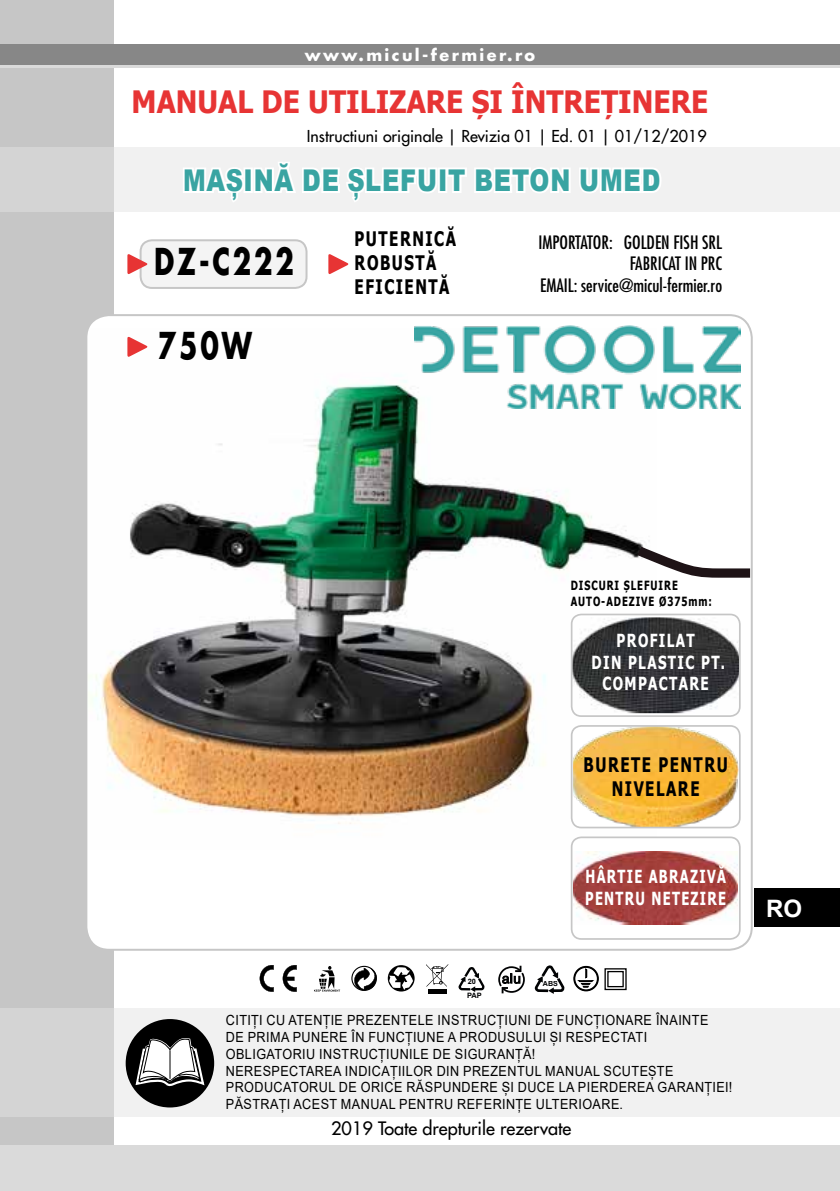
<style>
.page{position:relative;width:840px;height:1191px;background:#fff}
.page>*{position:absolute;margin:0;border:0;box-sizing:border-box;transform-origin:0 0}
.t1{font:700 36px "Futura";letter-spacing:.1em;color:#000;scale:.75 1}
.t2{font:700 30.8px "Tahoma";color:#e73434;scale:.91 1}
.t3{font:900 30px "Arial";letter-spacing:.035em;color:#39a4a2;scale:.8 1}
.t4{font:700 24px "Arial";color:#fff}
.t5{font:700 20px/24px "Tahoma";letter-spacing:.1em;color:#000;scale:.75 1}
.t6{font:condensed 18px/21.6px "Futura";color:#000;text-align:right}
.t7{font:700 18px/21.6px "Tahoma";letter-spacing:.1em;color:#fff;scale:.75 1}
.t8{font:18px "Futura";color:#000}
.t9{font:700 18px/21.6px "Tahoma";letter-spacing:.1em;color:#fff;text-align:right;scale:.72 1}
.t10{font:16px "Futura";color:#000}
.t11{font:700 16px "Futura";letter-spacing:.15em;color:#fff}
.t12{font:14px/16.8px "Arial";letter-spacing:.035em;color:#000;scale:.9 1}
.t13{font:700 12.6px/15.2px "Tahoma";letter-spacing:.1em;color:#000;scale:.75 1}
.t14{font:700 7.4px/14.4px "Arial";color:#010203}
.t15{font:700 7.2px "Arial";color:#010203}
</style>
<div class="page">
<div style="left:0;top:0;width:113px;height:1191px;background:#c6c6c6"></div>
<div style="left:0;top:1145px;width:839px;height:46px;background:#dadada"></div>
<div style="left:0;top:44px;width:839px;height:24px;background:#878787"></div>
<hr style="left:0;top:65px;width:839px;height:3px;background:#dadada">
<div style="left:754px;top:888px;width:85px;height:39px;background:#000"></div>
<div style="left:86px;top:315px;width:665px;height:634px;background:#fff;border-radius:23px"></div>
<img style="left:88px;top:328px;width:568px;height:512px">
<svg style="left:637px;top:546px;width:112px;height:31px"></svg>
<svg style="left:0;top:1008px;width:839px;height:108px;fill:#f1f1f1"></svg>
<svg style="left:0;top:147px;width:839px;height:65px;fill:#f1f1f1"></svg>
<div style="left:126px;top:1019px;width:88px;height:88px;background:#000;border-radius:50%"></div>
<svg style="left:135px;top:1024px;width:70px;height:81px"></svg>
<svg style="left:181px;top:147px;width:483px;height:58px"></svg>
<img style="left:414px;top:325px;width:326px;height:83px">
<div style="left:140px;top:240px;width:166px;height:48px;background:#f4f4f4;border-radius:11px"></div>
<div style="left:139px;top:239px;width:168px;height:50px;border:2px solid #c6c6c6;border-radius:11px"></div>
<svg style="left:127px;top:253px;width:21px;height:22px"></svg>
<svg style="left:127px;top:336px;width:21px;height:21px"></svg>
<svg style="left:328px;top:254px;width:21px;height:20px"></svg>
<svg style="left:351px;top:965px;width:26px;height:26px"></svg>
<svg style="left:387px;top:965px;width:27px;height:26px"></svg>
<svg style="left:314px;top:966px;width:26px;height:25px"></svg>
<svg style="left:426px;top:964px;width:22px;height:22px"></svg>
<hr style="left:427px;top:989px;width:19px;height:4px;background:#000">
<svg style="left:259px;top:965px;width:38px;height:27px"></svg>
<svg style="left:573px;top:966px;width:25px;height:25px"></svg>
<svg style="left:498px;top:965px;width:26px;height:28px"></svg>
<svg style="left:458px;top:967px;width:27px;height:25px"></svg>
<svg style="left:534px;top:965px;width:31px;height:29px"></svg>
<div style="left:604px;top:968px;width:22px;height:22px;border:1px solid #000"></div>
<div style="left:607px;top:971px;width:16px;height:16px;border:1px solid #000"></div>
<img style="left:572px;top:726px;width:166px;height:101px">
<div style="left:570px;top:725px;width:170px;height:103px;border:2px solid #c6c6c6;border-radius:10px"></div>
<div style="left:571px;top:837px;width:168px;height:102px;background:#fff;border-radius:10px"></div>
<img style="left:573px;top:851px;width:164px;height:74px">
<div style="left:570px;top:836px;width:170px;height:103px;border:2px solid #c6c6c6;border-radius:10px"></div>
<img style="left:573px;top:617px;width:166px;height:96px">
<div style="left:570px;top:613px;width:170px;height:104px;border:2px solid #c6c6c6;border-radius:10px"></div>
<p class="t11" style="left:305px;top:44px;width:231px">www.micul-fermier.ro</p>
<h2 class="t2" style="left:131px;top:80px;width:634px">MANUAL DE UTILIZARE ȘI ÎNTREȚINERE</h2>
<p class="t10" style="left:306px;top:126px;width:401px">Instructiuni originale | Revizia 01 | Ed. 01 | 01/12/2019</p>
<h3 class="t3" style="left:183px;top:158px;width:546px">MAȘINĂ DE ȘLEFUIT BETON UMED</h3>
<h1 class="t1" style="left:154px;top:238px;width:188px">DZ-C222</h1>
<h1 class="t1" style="left:158px;top:322px;width:127px">750w</h1>
<h3 class="t5" style="left:354px;top:227px;width:137px">PUTERNICĂ<br>ROBUSTĂ<br>EFICIENTĂ</h3>
<p class="t6" style="left:538px;top:231px;width:185px">IMPORTATOR: golden fish srl<br>Fabricat in PRC<br>emai l: service@micul-fermier.ro</p>
<p class="t13" style="left:570px;top:579px;width:11px">DISCURI</p>
<p class="t13" style="left:570px;top:579px;width:190px;text-indent:53px">ȘLEFUIRE<br>AUTO-ADEZIVE Ø375MM:</p>
<p class="t7" style="left:616px;top:630px;width:106px">PROFILAT</p>
<p class="t7" style="left:591px;top:652px;width:14px">DIN</p>
<p class="t7" style="left:602px;top:652px;width:165px;text-indent:26px">PLASTI C PT.<br>COMPACTARE</p>
<h3 class="t5" style="left:583px;top:754px;width:194px;text-align:center">BURETE PENTRU<br>NIVELARE</h3>
<p class="t9" style="left:585px;top:866px;width:43px">HÂRTIE</p>
<p class="t9" style="left:648px;top:866px;width:15px">ABRAZI</p>
<p class="t9" style="left:585px;top:866px;width:197px">VĂ<br>PENTRU NETEZIRE</p>
<p class="t14" style="left:467px;top:974px;width:16px">20<br>PAP</p>
<p class="t15" style="left:542px;top:978px;width:16px">ABS</p>
<p class="t12" style="left:226px;top:1011px;width:537px">CITIȚI CU ATENȚIE PREZENTELE INSTRUCȚIUNI DE FUNCȚIONARE ÎNAINTE DE PRIMA PUNERE ÎN FUNCȚIUNE A PRODUSULUI ȘI RESPECTATI OBLIGATORIU INSTRUCȚIUNILE DE SIGURANȚĂ!<br>N ERESPECTAREA INDICAȚIILOR DIN PREZENTUL MANUAL</p>
<p class="t12" style="left:226px;top:1062px;width:564px;text-indent:377px">SCUTEȘTE<br>PRODUCATORUL DE ORICE RĂSPUNDERE ȘI DUCE LA PIERDEREA GARANȚIEI!<br>PĂSTRAȚI ACEST MANUAL PENTRU REFERINȚE ULTERIOARE.</p>
<p class="t8" style="left:331px;top:1117px;width:241px">2019 Toate drepturile rezervate</p>
<h3 class="t4" style="left:765px;top:891px;width:37px">RO</h3>
</div>
